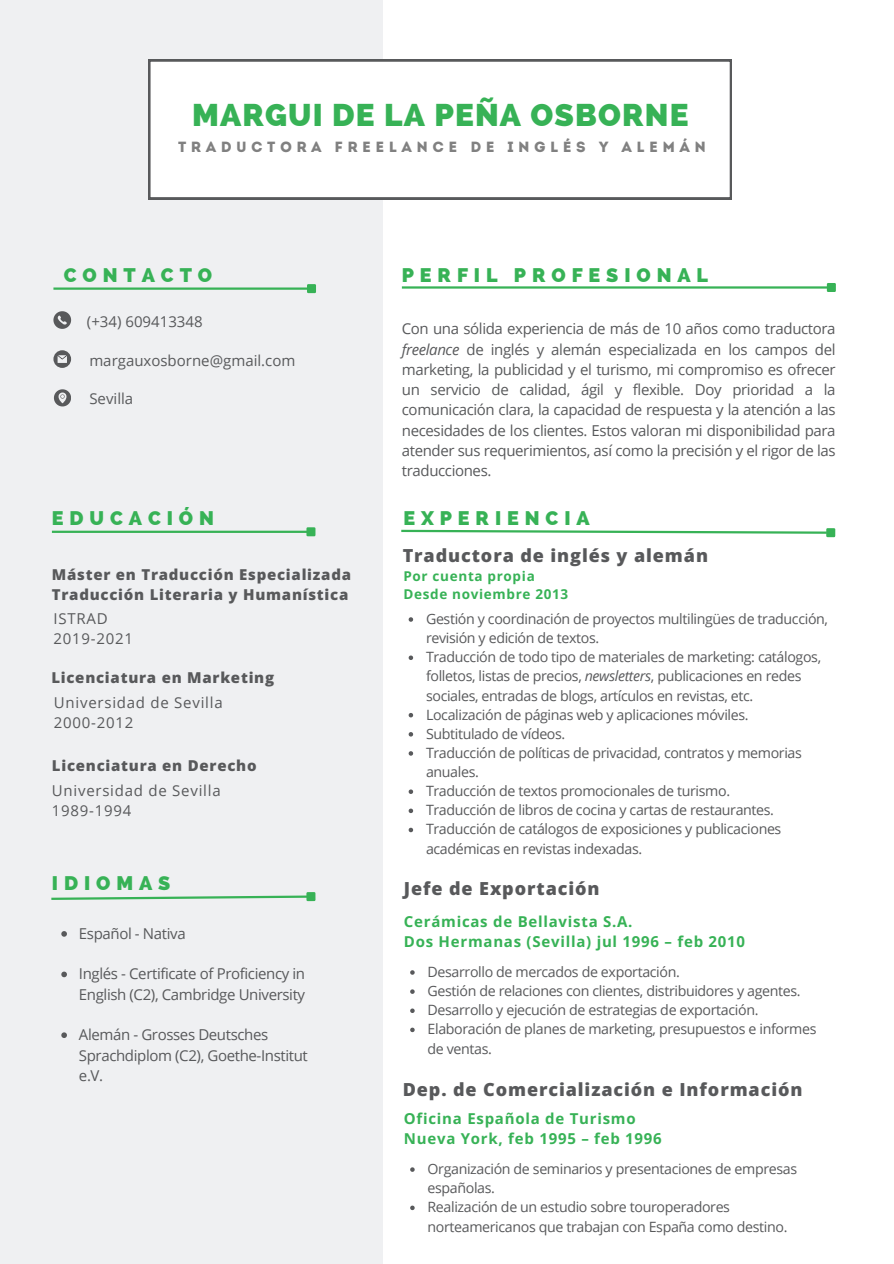
<style>
.page{position:relative;width:894px;height:1264px;background:#fff}
.page>*{position:absolute;margin:0;border:0;box-sizing:border-box;transform-origin:0 0}
.t1{font:800 31.5px "Raleway";letter-spacing:.035em;color:#37b256}
.t2{font:800 19.65px "Raleway";letter-spacing:.3em;color:#37b256}
.t3{font:800 18px "Open Sans";letter-spacing:.05em;color:#58595b}
.t4{font:15px/20.2px "Open Sans";letter-spacing:-.025em;color:#58595b}
.t5{font:700 15px/20.2px "Open Sans";letter-spacing:.05em;color:#37b256}
.t6{font:800 15px/20.2px "Open Sans";letter-spacing:.05em;color:#58595b}
.t7{font:15px/20.2px "Open Sans";letter-spacing:.05em;color:#58595b}
.t8{font:15px "Open Sans";color:#58595b}
.t9{font:14.7px "Intro";letter-spacing:.3em;color:#000}
.t10{font:14.25px/19.2px "Open Sans";letter-spacing:-.025em;color:#58595b}
.t11{font:700 13.5px/18px "Open Sans";letter-spacing:.05em;color:#37b256}
.s1{font-style:italic}
</style>
<div class="page">
<div style="left:0;top:0;width:382px;height:1263px;background:#eff0f2"></div>
<svg style="left:148px;top:59px;width:583px;height:140px"></svg>
<hr style="left:402px;top:286px;width:425px;height:2px;background:#37b256">
<div style="left:827px;top:284px;width:7px;height:7px;background:#37b256"></div>
<div style="left:826px;top:283px;width:9px;height:9px;border:2px solid #37b256"></div>
<hr style="left:53px;top:287px;width:254px;height:3px;background:#37b256">
<div style="left:308px;top:285px;width:7px;height:7px;background:#37b256"></div>
<div style="left:307px;top:284px;width:9px;height:9px;border:2px solid #37b256"></div>
<svg style="left:401px;top:529px;width:425px;height:5px"></svg>
<div style="left:827px;top:529px;width:6px;height:7px;background:#37b256"></div>
<div style="left:826px;top:528px;width:9px;height:9px;border:2px solid #37b256"></div>
<hr style="left:52px;top:530px;width:255px;height:3px;background:#37b256">
<div style="left:307px;top:528px;width:7px;height:7px;background:#37b256"></div>
<div style="left:306px;top:527px;width:9px;height:9px;border:2px solid #37b256"></div>
<svg style="left:51px;top:895px;width:255px;height:5px"></svg>
<div style="left:307px;top:893px;width:7px;height:7px;background:#37b256"></div>
<div style="left:306px;top:892px;width:9px;height:9px;border:2px solid #37b256"></div>
<svg style="left:53px;top:350px;width:18px;height:18px"></svg>
<svg style="left:53px;top:311px;width:18px;height:18px"></svg>
<svg style="left:54px;top:389px;width:17px;height:17px"></svg>
<svg style="left:61px;top:931px;width:6px;height:5px"></svg>
<svg style="left:61px;top:971px;width:6px;height:6px"></svg>
<svg style="left:61px;top:1032px;width:6px;height:6px"></svg>
<svg style="left:408px;top:617px;width:5px;height:4px"></svg>
<svg style="left:408px;top:655px;width:5px;height:5px"></svg>
<svg style="left:408px;top:713px;width:5px;height:4px"></svg>
<svg style="left:408px;top:732px;width:5px;height:4px"></svg>
<svg style="left:408px;top:751px;width:5px;height:4px"></svg>
<svg style="left:408px;top:789px;width:5px;height:5px"></svg>
<svg style="left:408px;top:808px;width:5px;height:5px"></svg>
<svg style="left:408px;top:827px;width:5px;height:5px"></svg>
<svg style="left:410px;top:970px;width:4px;height:4px"></svg>
<svg style="left:410px;top:989px;width:4px;height:4px"></svg>
<svg style="left:410px;top:1008px;width:4px;height:5px"></svg>
<svg style="left:410px;top:1027px;width:4px;height:5px"></svg>
<svg style="left:410px;top:1167px;width:4px;height:4px"></svg>
<svg style="left:410px;top:1205px;width:4px;height:5px"></svg>
<p class="t1" style="left:192px;top:96px;width:498px">MARGUI DE LA PEÑA OSBORNE</p>
<p class="t9" style="left:178px;top:141px;width:529px">TRADUCTORA FREELANCE DE INGLÉS Y ALEMÁN</p>
<p class="t2" style="left:64px;top:263px;width:150px">CONTACTO</p>
<p class="t8" style="left:87px;top:310px;width:117px">(+34) 609413348</p>
<h5 class="t8" style="left:89px;top:350px;width:207px">margauxosborne@gmail.com</h5>
<h3 class="t8" style="left:89px;top:387px;width:45px">Sevilla</h3>
<h2 class="t2" style="left:402px;top:263px;width:308px">PERFIL PROFESIONAL</h2>
<p class="t4" style="left:402px;top:318px;width:435px;text-align:justify">Con una sólida experiencia de más de 10 años como traductora <span class="s1">freelance</span> de inglés y alemán especializada en los campos del marketing, la publicidad y el turismo, mi compromiso es ofrecer un servicio de calidad, ágil y flexible. Doy prioridad a la comunicación clara, la capacidad de respuesta y la atención a las necesidades de los clientes. Estos valoran mi disponibilidad para atender sus requerimientos, así como la precisión y el rigor de las traducciones.</p>
<h2 class="t2" style="left:52px;top:506px;width:163px">EDUCACIÓN</h2>
<h2 class="t2" style="left:403px;top:506px;width:188px">EXPERIENCIA</h2>
<p class="t6" style="left:52px;top:564px;width:300px">Máster en Traducción Especializada<br>Traducción Literaria y Humanística</p>
<h1 class="t7" style="left:53px;top:608px;width:81px">ISTRAD<br>2019-2021</h1>
<p class="t6" style="left:51px;top:667px;width:224px">Licenciatura en Marketing</p>
<h4 class="t7" style="left:54px;top:691px;width:170px">Universidad de Sevilla</h4>
<h2 class="t7" style="left:54px;top:712px;width:81px">2000-2012</h2>
<p class="t6" style="left:52px;top:754px;width:206px">Licenciatura en Derecho</p>
<p class="t7" style="left:52px;top:779px;width:170px">Universidad de Sevilla</p>
<p class="t7" style="left:52px;top:800px;width:81px">1989-1994</p>
<p class="t2" style="left:52px;top:871px;width:120px">IDIOMAS</p>
<p class="t4" style="left:79px;top:923px;width:108px">Español - Nativa</p>
<p class="t4" style="left:79px;top:963px;width:227px">Inglés - Certificate of Proficiency in<br>English (C2), Cambridge University</p>
<p class="t4" style="left:79px;top:1024px;width:230px">Alemán - Grosses Deutsches<br>Sprachdiplom (C2), Goethe-Institut e.V.</p>
<h5 class="t3" style="left:402px;top:542px;width:307px">Traductora de inglés y alemán</h5>
<h5 class="t11" style="left:403px;top:566px;width:166px">Por cuenta propia<br>Desde noviembre 2013</h5>
<p class="t10" style="left:426px;top:609px;width:403px">Gestión y coordinación de proyectos multilingües de traducción, revisión y edición de textos.</p>
<h2 class="t10" style="left:426px;top:647px;width:396px">Traducción de todo tipo de materiales de marketing: catálogos, folletos, listas de precios, <span class="s1">newsletters</span>, publicaciones en redes sociales, entradas de blogs, artículos en revistas, etc.</h2>
<h3 class="t10" style="left:426px;top:704px;width:324px">Localización de páginas web y aplicaciones móviles.</h3>
<h5 class="t10" style="left:426px;top:723px;width:141px">Subtitulado de vídeos.</h5>
<h5 class="t10" style="left:426px;top:742px;width:377px">Traducción de políticas de privacidad, contratos y memorias anuales.</h5>
<h4 class="t10" style="left:426px;top:781px;width:305px">Traducción de textos promocionales de turismo.</h4>
<p class="t10" style="left:426px;top:800px;width:349px">Traducción de libros de cocina y cartas de restaurantes.</p>
<p class="t10" style="left:426px;top:819px;width:357px">Traducción de catálogos de exposiciones y publicaciones académicas en revistas indexadas.</p>
<p class="t3" style="left:404px;top:876px;width:197px">Jefe de Exportación</p>
<p class="t5" style="left:404px;top:911px;width:342px">Cerámicas de Bellavista S.A.<br>Dos Hermanas (Sevilla) jul 1996 – feb 2010</p>
<p class="t10" style="left:427px;top:961px;width:254px">Desarrollo de mercados de exportación.</p>
<p class="t10" style="left:427px;top:981px;width:374px">Gestión de relaciones con clientes, distribuidores y agentes.</p>
<p class="t10" style="left:427px;top:1000px;width:332px">Desarrollo y ejecución de estrategias de exportación.</p>
<p class="t10" style="left:427px;top:1019px;width:390px">Elaboración de planes de marketing, presupuestos e informes de ventas.</p>
<p class="t3" style="left:402px;top:1076px;width:401px">Dep. de Comercialización e Información</p>
<p class="t5" style="left:404px;top:1108px;width:259px">Oficina Española de Turismo<br>Nueva York, feb 1995 – feb 1996</p>
<p class="t10" style="left:427px;top:1158px;width:371px">Organización de seminarios y presentaciones de empresas españolas.</p>
<p class="t10" style="left:427px;top:1197px;width:361px">Realización de un estudio sobre touroperadores norteamericanos que trabajan con España como destino.</p>
</div>
